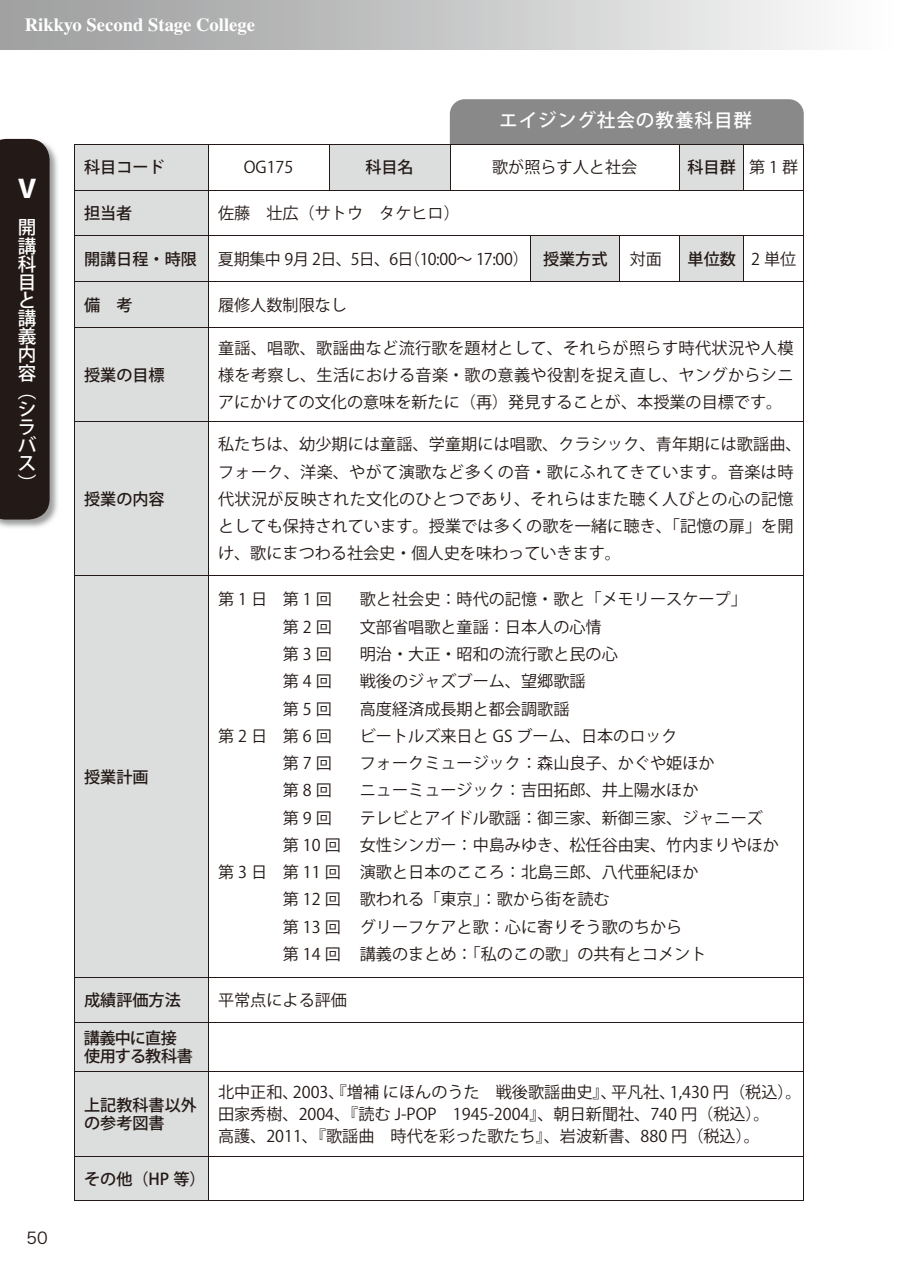
<style>
.page{position:relative;width:903px;height:1275px;background:#fff}
.page>*{position:absolute;margin:0;border:0;box-sizing:border-box;transform-origin:0 0}
.t1{font:24.85px "Koz Go Pro Heavy 90 pv RKSJ V";color:#fff}
.t2{font:18.55px/18.2px "Koz Go Pro Medium 90 pv RKSJ V";letter-spacing:.05em;color:#fff}
.t3{font:700 18.55px "Times";color:#fff}
.t4{font:16.1px/27.3px "Koz Go Pro Regular 90 pv RKSJ H";color:#231916}
.t5{font:16.1px/18.6px "Koz Go Pro Medium 90 pv RKSJ V";color:#231916}
.t6{font:16.1px "Koz Go Pro Regular 90 pv RKSJ H";letter-spacing:-.025em;color:#231916}
.t7{font:16.1px/18.6px "Koz Go Pro Medium 90 pv RKSJ V";letter-spacing:-.05em;color:#231916}
.t8{font:16.1px "Hira Kaku Pro W3 90 pv RKSJ H";color:#231916}
.s1{font-family:"Koz Go Pro Regular 90 pv RKSJ H"}
.s2{font-family:"Koz Go Pro Medium 90 pv RKSJ V"}
</style>
<div class="page">
<img style="left:0;top:146px;width:58px;height:382px">
<div style="left:0;top:139px;width:50px;height:381px;background:#231916"></div>
<div style="left:450px;top:99px;width:354px;height:60px;background:#898989;border-radius:15px"></div>
<div style="left:75px;top:145px;width:133px;height:1055px;background:#dcdddd"></div>
<svg style="left:209px;top:145px;width:594px;height:277px"></svg>
<svg style="left:329px;top:145px;width:291px;height:137px"></svg>
<div style="left:450px;top:144px;width:229px;height:46px;background:#fff"></div>
<hr style="left:74px;top:144px;width:134px;height:1px;background:#231916">
<hr style="left:74px;top:144px;width:1px;height:46px;background:#231916">
<hr style="left:208px;top:144px;width:1px;height:46px;background:#231916">
<hr style="left:679px;top:144px;width:125px;height:1px;background:#231916">
<hr style="left:744px;top:144px;width:1px;height:46px;background:#231916">
<hr style="left:803px;top:144px;width:1px;height:46px;background:#231916">
<hr style="left:74px;top:190px;width:134px;height:1px;background:#231916">
<hr style="left:74px;top:190px;width:1px;height:46px;background:#231916">
<hr style="left:208px;top:190px;width:1px;height:46px;background:#231916">
<hr style="left:679px;top:190px;width:125px;height:1px;background:#231916">
<hr style="left:803px;top:190px;width:1px;height:46px;background:#231916">
<hr style="left:74px;top:236px;width:134px;height:1px;background:#231916">
<hr style="left:74px;top:236px;width:1px;height:46px;background:#231916">
<hr style="left:208px;top:236px;width:121px;height:1px;background:#231916">
<hr style="left:208px;top:236px;width:1px;height:46px;background:#231916">
<hr style="left:329px;top:236px;width:291px;height:1px;background:#231916">
<hr style="left:530px;top:236px;width:1px;height:46px;background:#231916">
<hr style="left:620px;top:236px;width:59px;height:1px;background:#231916">
<hr style="left:620px;top:236px;width:1px;height:46px;background:#231916">
<hr style="left:679px;top:236px;width:65px;height:1px;background:#231916">
<hr style="left:679px;top:236px;width:1px;height:46px;background:#231916">
<hr style="left:744px;top:236px;width:60px;height:1px;background:#231916">
<hr style="left:744px;top:236px;width:1px;height:46px;background:#231916">
<hr style="left:803px;top:236px;width:1px;height:46px;background:#231916">
<hr style="left:74px;top:282px;width:134px;height:1px;background:#231916">
<hr style="left:74px;top:282px;width:1px;height:45px;background:#231916">
<hr style="left:208px;top:282px;width:1px;height:45px;background:#231916">
<hr style="left:74px;top:327px;width:134px;height:1px;background:#231916">
<hr style="left:74px;top:328px;width:1px;height:94px;background:#231916">
<hr style="left:208px;top:328px;width:1px;height:94px;background:#231916">
<hr style="left:803px;top:328px;width:1px;height:94px;background:#231916">
<hr style="left:74px;top:422px;width:134px;height:1px;background:#231916">
<hr style="left:74px;top:422px;width:1px;height:153px;background:#231916">
<hr style="left:208px;top:422px;width:121px;height:1px;background:#231916">
<hr style="left:208px;top:422px;width:1px;height:153px;background:#231916">
<hr style="left:329px;top:422px;width:475px;height:1px;background:#231916">
<hr style="left:803px;top:422px;width:1px;height:153px;background:#231916">
<hr style="left:74px;top:575px;width:134px;height:1px;background:#231916">
<hr style="left:74px;top:576px;width:1px;height:401px;background:#231916">
<hr style="left:208px;top:575px;width:121px;height:1px;background:#231916">
<hr style="left:208px;top:576px;width:1px;height:401px;background:#231916">
<hr style="left:329px;top:575px;width:475px;height:1px;background:#231916">
<hr style="left:803px;top:576px;width:1px;height:401px;background:#231916">
<hr style="left:74px;top:977px;width:134px;height:1px;background:#231916">
<hr style="left:74px;top:978px;width:1px;height:44px;background:#231916">
<hr style="left:208px;top:977px;width:121px;height:1px;background:#231916">
<hr style="left:208px;top:978px;width:1px;height:44px;background:#231916">
<hr style="left:329px;top:977px;width:475px;height:1px;background:#231916">
<hr style="left:803px;top:978px;width:1px;height:44px;background:#231916">
<hr style="left:74px;top:1022px;width:134px;height:1px;background:#231916">
<hr style="left:74px;top:1022px;width:1px;height:49px;background:#231916">
<hr style="left:208px;top:1022px;width:121px;height:1px;background:#231916">
<hr style="left:208px;top:1022px;width:1px;height:49px;background:#231916">
<hr style="left:329px;top:1022px;width:475px;height:1px;background:#231916">
<hr style="left:803px;top:1022px;width:1px;height:49px;background:#231916">
<hr style="left:74px;top:1072px;width:1px;height:84px;background:#231916">
<hr style="left:208px;top:1072px;width:1px;height:84px;background:#231916">
<hr style="left:803px;top:1072px;width:1px;height:84px;background:#231916">
<hr style="left:74px;top:1156px;width:134px;height:1px;background:#231916">
<hr style="left:74px;top:1156px;width:1px;height:44px;background:#231916">
<hr style="left:208px;top:1156px;width:121px;height:1px;background:#231916">
<hr style="left:208px;top:1156px;width:1px;height:44px;background:#231916">
<hr style="left:329px;top:1156px;width:475px;height:1px;background:#231916">
<hr style="left:803px;top:1156px;width:1px;height:44px;background:#231916">
<hr style="left:74px;top:1200px;width:730px;height:1px;background:#231916">
<hr style="left:208px;top:144px;width:242px;height:1px;background:#231916">
<hr style="left:329px;top:144px;width:1px;height:46px;background:#231916">
<hr style="left:450px;top:144px;width:81px;height:1px;background:#231916">
<hr style="left:450px;top:144px;width:1px;height:46px;background:#231916">
<hr style="left:531px;top:144px;width:148px;height:1px;background:#231916">
<hr style="left:679px;top:144px;width:1px;height:46px;background:#231916">
<hr style="left:208px;top:190px;width:471px;height:1px;background:#231916">
<hr style="left:208px;top:282px;width:596px;height:1px;background:#231916">
<hr style="left:803px;top:282px;width:1px;height:45px;background:#231916">
<hr style="left:208px;top:327px;width:596px;height:1px;background:#231916">
<hr style="left:74px;top:1071px;width:730px;height:1px;background:#231916">
<div style="left:0;top:0;width:903px;height:50px;background:linear-gradient(to right,#98999a,#fcfcfc)"></div>
<p class="t3" style="left:25px;top:19px;width:232px">Rikkyo Second Stage College</p>
<p class="t2" style="left:499px;top:113px;width:254px">エイジング社会の教養科目群</p>
<h1 class="t1" style="left:15px;top:179px;width:23px">Ⅴ</h1>
<p class="t2" style="left:18px;top:221px;width:20px">開講科目と講義内容（シラバス）</p>
<p class="t8" style="left:27px;top:1232px;width:23px">50</p>
<p class="t5" style="left:84px;top:160px;width:82px">科目コード</p>
<p class="t4" style="left:244px;top:156px;width:51px">OG175</p>
<p class="t5" style="left:365px;top:160px;width:50px">科目名</p>
<p class="t4" style="left:492px;top:156px;width:147px">歌が照らす人と社会</p>
<p class="t5" style="left:687px;top:160px;width:112px">科目群 <span class="s1">第1群</span></p>
<p class="t5" style="left:84px;top:206px;width:50px">担当者</p>
<p class="t4" style="left:218px;top:202px;width:243px">佐藤　壮広（サトウ　タケヒロ）</p>
<p class="t5" style="left:84px;top:252px;width:114px">開講日程・時限</p>
<p class="t6" style="left:218px;top:253px;width:391px">夏期集中 9月 2日、5日、6日（10:00～ 17:00） <span class="s2">授業方式</span></p>
<p class="t4" style="left:630px;top:247px;width:34px">対面</p>
<p class="t5" style="left:687px;top:252px;width:110px">単位数 <span class="s1">2 単位</span></p>
<p class="t5" style="left:84px;top:298px;width:50px">備　考</p>
<p class="t4" style="left:218px;top:293px;width:130px">履修人数制限なし</p>
<p class="t5" style="left:84px;top:368px;width:82px">授業の目標</p>
<p class="t5" style="left:84px;top:492px;width:82px">授業の内容</p>
<p class="t5" style="left:84px;top:770px;width:66px">授業計画</p>
<p class="t4" style="left:218px;top:336px;width:577px;text-align:justify">童謡、唱歌、歌謡曲など流行歌を題材として、それらが照らす時代状況や人模様を考察し、生活における音楽・歌の意義や役割を捉え直し、ヤングからシニアにかけての文化の意味を新たに（再）発見することが、本授業の目標です。</p>
<p class="t4" style="left:218px;top:433px;width:585px">私たちは、幼少期には童謡、学童期には唱歌、クラシック、青年期には歌謡曲、フォーク、洋楽、やがて演歌など多くの音・歌にふれてきています。音楽は時代状況が反映された文化のひとつであり、それらはまた聴く人びとの心の記憶としても保持されています。授業では多くの歌を一緒に聴き、「記憶の扉」を開け、歌にまつわる社会史・個人史を味わっていきます。</p>
<p class="t4" style="left:218px;top:588px;width:115px">第1日 第1回</p>
<p class="t4" style="left:360px;top:588px;width:388px">歌と社会史：時代の記憶・歌と「メモリースケープ」</p>
<p class="t4" style="left:283px;top:615px;width:51px">第2回</p>
<p class="t4" style="left:360px;top:615px;width:243px">文部省唱歌と童謡：日本人の心情</p>
<p class="t4" style="left:283px;top:642px;width:51px">第3回</p>
<p class="t4" style="left:360px;top:642px;width:259px">明治・大正・昭和の流行歌と民の心</p>
<p class="t4" style="left:283px;top:670px;width:51px">第4回</p>
<p class="t4" style="left:360px;top:670px;width:227px">戦後のジャズブーム、望郷歌謡</p>
<p class="t4" style="left:283px;top:697px;width:51px">第5回</p>
<p class="t4" style="left:360px;top:697px;width:211px">高度経済成長期と都会調歌謡</p>
<p class="t4" style="left:218px;top:724px;width:115px">第2日 第6回</p>
<p class="t4" style="left:360px;top:724px;width:319px">ビートルズ来日と GS ブーム、日本のロック</p>
<p class="t4" style="left:283px;top:751px;width:51px">第7回</p>
<p class="t4" style="left:360px;top:751px;width:356px">フォークミュージック：森山良子、かぐや姫ほか</p>
<p class="t4" style="left:283px;top:779px;width:51px">第8回</p>
<p class="t4" style="left:360px;top:779px;width:340px">ニューミュージック：吉田拓郎、井上陽水ほか</p>
<p class="t4" style="left:283px;top:806px;width:51px">第9回</p>
<p class="t4" style="left:360px;top:806px;width:405px">テレビとアイドル歌謡：御三家、新御三家、ジャニーズ</p>
<p class="t4" style="left:283px;top:833px;width:498px">第 10 回 女性シンガー：中島みゆき、松任谷由実、竹内まりやほか</p>
<p class="t4" style="left:218px;top:861px;width:482px">第 3 日 第 11 回 演歌と日本のこころ：北島三郎、八代亜紀ほか</p>
<p class="t4" style="left:283px;top:888px;width:328px">第 12 回 歌われる「東京」：歌から街を読む</p>
<p class="t4" style="left:283px;top:915px;width:401px">第 13 回 グリーフケアと歌：心に寄りそう歌のちから</p>
<p class="t4" style="left:283px;top:942px;width:425px">第 14 回 講義のまとめ：「私のこの歌」の共有とコメント</p>
<p class="t5" style="left:84px;top:993px;width:98px">成績評価方法</p>
<p class="t4" style="left:218px;top:988px;width:130px">平常点による評価</p>
<p class="t7" style="left:84px;top:1031px;width:110px">講義中に直接使用する教科書</p>
<p class="t5" style="left:84px;top:1097px;width:114px">上記教科書以外の参考図書</p>
<p class="t4" style="left:218px;top:1083px;width:585px;line-height:22.4px">北中正和、2003、『増補 にほんのうた　戦後歌謡曲史』、平凡社、1,430 円（税込）。田家秀樹、2004、『読む J-POP　1945-2004』、朝日新聞社、740 円（税込）。<br>高護、2011、『歌謡曲　時代を彩った歌たち』、岩波新書、880 円（税込）。</p>
<p class="t5" style="left:84px;top:1171px;width:123px">その他（HP 等）</p>
</div>
